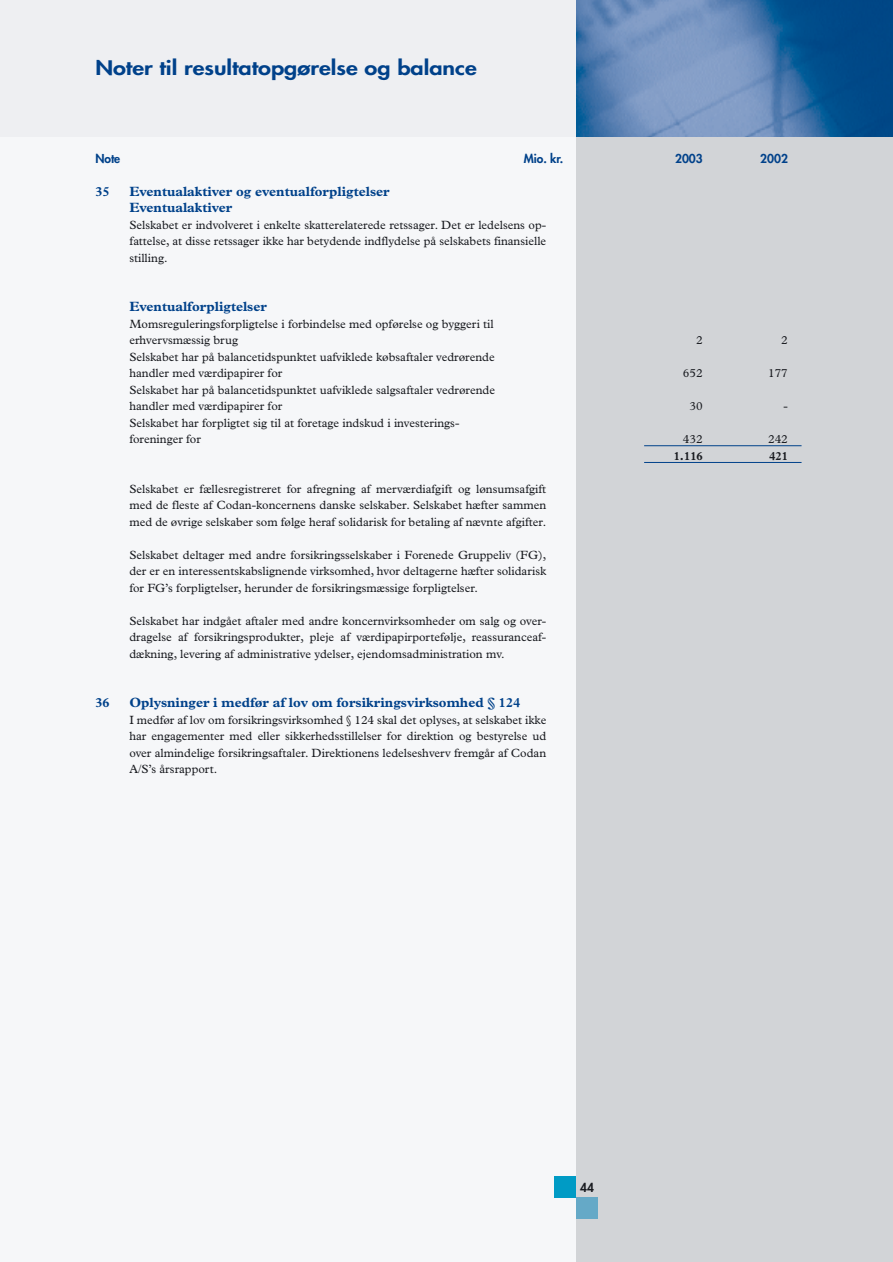
<style>
.page{position:relative;width:893px;height:1262px;background:#fff}
.page>*{position:absolute;margin:0;border:0;box-sizing:border-box;transform-origin:0 0}
.t1{font:800 19.5px "Futura";color:#00418a;scale:1.2 1}
.t2{font:700 13.5px/16.5px "Plantin";color:#00418a}
.t3{font:12px/16.5px "Plantin";color:#191b20;text-align:justify}
.t4{font:800 12px "Futura";color:#00418a}
.t5{font:700 12px "Plantin";color:#191b20}
.t6{font:800 12px "Futura";color:#191b20}
</style>
<div class="page">
<div style="left:0;top:0;width:576px;height:1261px;background:#f6f7f9"></div>
<div style="left:576px;top:136px;width:316px;height:1125px;background:#d2d4d7"></div>
<div style="left:0;top:0;width:577px;height:136px;background:#eeeff2"></div>
<hr style="left:644px;top:445px;width:157px;height:1px;background:#00418a">
<hr style="left:644px;top:462px;width:157px;height:1px;background:#00418a">
<div style="left:555px;top:1176px;width:21px;height:21px;background:#009bc5"></div>
<div style="left:576px;top:1197px;width:21px;height:22px;background:#65a9c7"></div>
<img style="left:576px;top:0;width:316px;height:136px">
<h1 class="t1" style="left:95px;top:58px;width:319px">Noter til resultatopgørelse og balance</h1>
<p class="t4" style="left:95px;top:152px;width:26px">Note</p>
<p class="t4" style="left:523px;top:152px;width:41px">Mio. kr.</p>
<p class="t4" style="left:675px;top:152px;width:29px">2003</p>
<p class="t4" style="left:760px;top:152px;width:29px">2002</p>
<p class="t2" style="left:95px;top:184px;width:16px">35</p>
<p class="t2" style="left:129px;top:184px;width:262px">Eventualaktiver og eventualforpligtelser<br>Eventualaktiver</p>
<p class="t3" style="left:129px;top:217px;width:418px">Selskabet er indvolveret i enkelte skatterelaterede retssager. Det er ledelsens op&shy;fattelse, at disse retssager ikke har betydende indflydelse på selskabets finansielle stilling.</p>
<p class="t2" style="left:129px;top:299px;width:139px">Eventualforpligtelser</p>
<p class="t3" style="left:129px;top:316px;width:366px">Momsreguleringsforpligtelse i forbindelse med opførelse og byggeri til erhvervsmæssig brug</p>
<p class="t3" style="left:696px;top:333px;width:8px">2</p>
<p class="t3" style="left:781px;top:333px;width:8px">2</p>
<p class="t3" style="left:129px;top:349px;width:367px">Selskabet har på balancetidspunktet uafviklede købsaftaler vedrørende handler med værdipapirer for</p>
<p class="t3" style="left:129px;top:382px;width:367px">Selskabet har på balancetidspunktet uafviklede salgsaftaler vedrørende handler med værdipapirer for</p>
<p class="t3" style="left:129px;top:415px;width:331px">Selskabet har forpligtet sig til at foretage indskud i investerings&shy;foreninger for</p>
<p class="t3" style="left:129px;top:481px;width:418px">Selskabet er fællesregistreret for afregning af merværdiafgift og lønsumsafgift med de fleste af Codan-koncernens danske selskaber. Selskabet hæfter sammen med de øvrige selskaber som følge heraf solidarisk for betaling af nævnte afgifter.</p>
<p class="t3" style="left:129px;top:547px;width:418px">Selskabet deltager med andre forsikringsselskaber i Forenede Gruppeliv (FG), der er en interessentskabslignende virksomhed, hvor deltagerne hæfter solidarisk for FG’s forpligtelser, herunder de forsikringsmæssige forpligtelser.</p>
<p class="t3" style="left:129px;top:613px;width:418px">Selskabet har indgået aftaler med andre koncernvirksomheder om salg og over&shy;dragelse af forsikringsprodukter, pleje af værdipapirportefølje, reassuranceaf&shy;dækning, levering af administrative ydelser, ejendomsadministration mv.</p>
<p class="t2" style="left:95px;top:695px;width:16px">36</p>
<p class="t2" style="left:129px;top:695px;width:392px">Oplysninger i medfør af lov om forsikringsvirksomhed § 124</p>
<p class="t3" style="left:129px;top:712px;width:418px">I medfør af lov om forsikringsvirksomhed § 124 skal det oplyses, at selskabet ikke har engagementer med eller sikkerhedsstillelser for direktion og bestyrelse ud over almindelige forsikringsaftaler. Direktionens ledelseshverv fremgår af Codan A/S’s årsrapport.</p>
<p class="t3" style="left:683px;top:366px;width:21px">652</p>
<p class="t3" style="left:768px;top:366px;width:21px">177</p>
<p class="t3" style="left:689px;top:399px;width:15px">30</p>
<p class="t3" style="left:783px;top:399px;width:6px">-</p>
<p class="t3" style="left:683px;top:432px;width:21px">432</p>
<p class="t3" style="left:768px;top:432px;width:21px">242</p>
<p class="t5" style="left:673px;top:451px;width:31px">1.116</p>
<p class="t5" style="left:769px;top:451px;width:20px">421</p>
<p class="t6" style="left:580px;top:1181px;width:15px">44</p>
</div>
